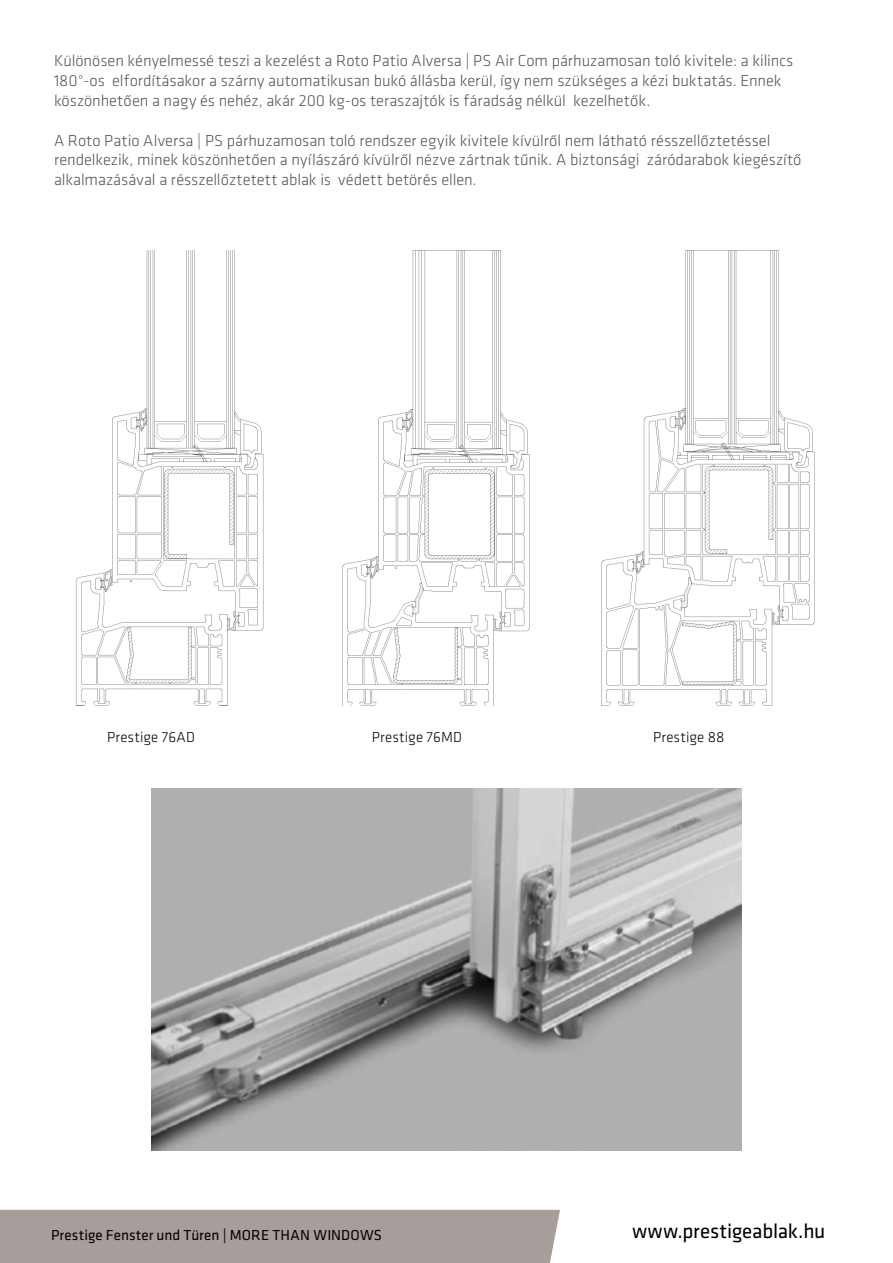
<style>
.page{position:relative;width:893px;height:1263px;background:#fff}
.page>*{position:absolute;margin:0;border:0;box-sizing:border-box;transform-origin:0 0}
.t1{font:21px "Klavika";letter-spacing:-.01em;color:#000001}
.KIEMELT_-_fehér{font:300 16.5px/19.8px "Klavika";color:#57585a}
.t2{font:15px "Klavika";letter-spacing:.005em;color:#000001}
.KIEMELT_-_fehér-2{font:300 15px "Klavika";letter-spacing:.01em;color:#000002}
</style>
<div class="page">
<div style="left:0;top:1210px;width:560px;height:53px;background:#a79e9b"></div>
<img style="left:152px;top:789px;width:589px;height:362px">
<img style="left:601px;top:251px;width:214px;height:455px">
<img style="left:320px;top:251px;width:210px;height:455px">
<img style="left:75px;top:251px;width:189px;height:455px">
<p class="KIEMELT_-_fehér" style="left:54px;top:51px;width:741px">Különösen kényelmessé teszi a kezelést a Roto Patio Alversa | PS Air Com párhuzamosan toló kivitele: a kilincs<br>180°-os elfordításakor a szárny automatikusan bukó állásba kerül, így nem szükséges a kézi buktatás. Ennek köszönhetően a nagy és nehéz, akár 200 kg-os teraszajtók is fáradság nélkül kezelhetők.</p>
<p class="KIEMELT_-_fehér" style="left:54px;top:131px;width:749px">A Roto Patio Alversa | PS párhuzamosan toló rendszer egyik kivitele kívülről nem látható résszellőztetéssel rendelkezik, minek köszönhetően a nyílászáró kívülről nézve zártnak tűnik. A biztonsági záródarabok kiegészítő alkalmazásával a résszellőztetett ablak is védett betörés ellen.</p>
<p class="KIEMELT_-_fehér-2" style="left:107px;top:728px;width:89px">Prestige 76AD</p>
<p class="KIEMELT_-_fehér-2" style="left:372px;top:728px;width:91px">Prestige 76MD</p>
<p class="KIEMELT_-_fehér-2" style="left:653px;top:728px;width:73px">Prestige 88</p>
<p class="t2" style="left:51px;top:1227px;width:333px">Prestige Fenster und Türen | MORE THAN WINDOWS</p>
<p class="t1" style="left:633px;top:1220px;width:194px">www.prestigeablak.hu</p>
</div>
